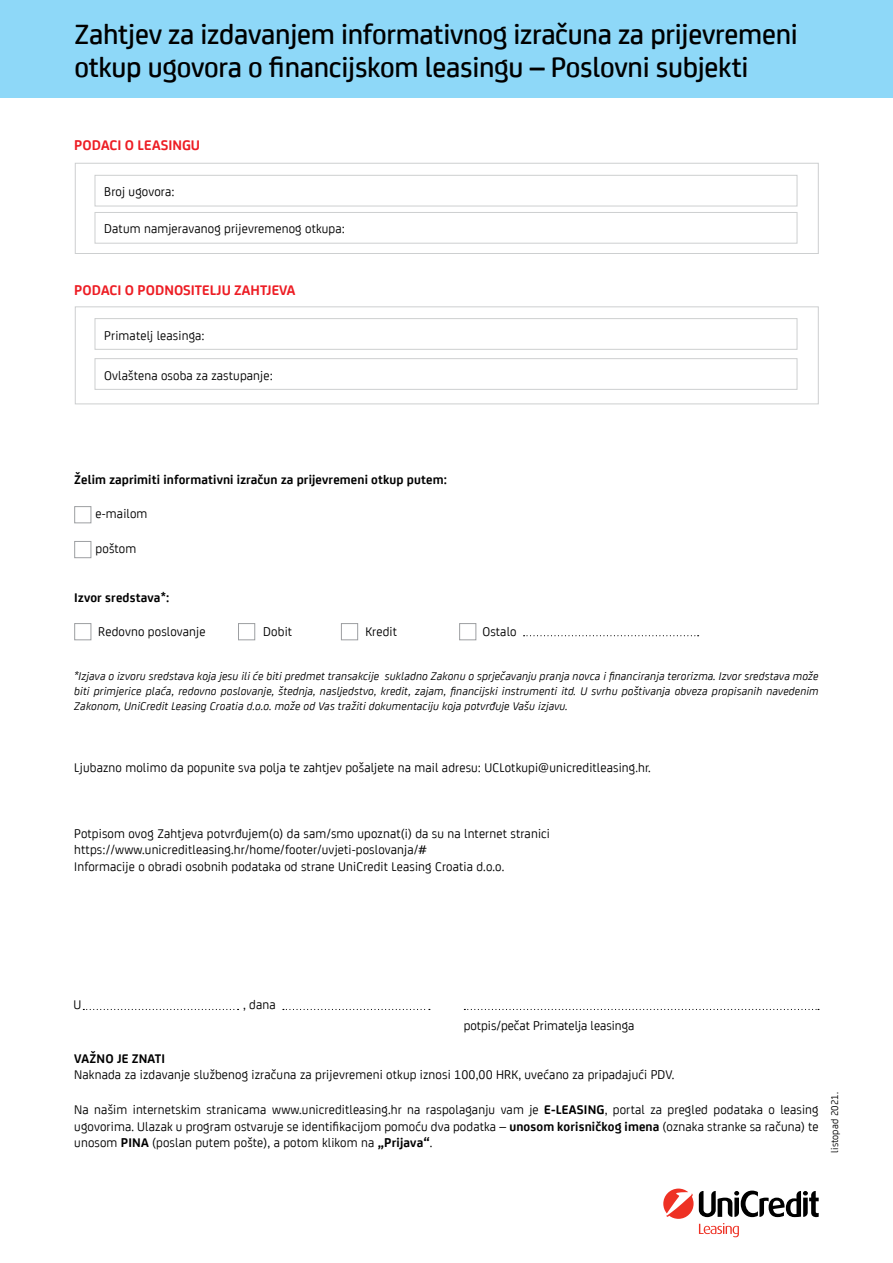
<style>
.page{position:relative;width:893px;height:1263px;background:#fff}
.page>*{position:absolute;margin:0;border:0;box-sizing:border-box;transform-origin:0 0}
.t1{font:500 30px/33px "Uni Credit";letter-spacing:-.01em;color:#000}
.t2{font:700 15px "Uni Credit";color:#ed1d24}
.t3{font:13.5px/16.5px "Uni Credit";letter-spacing:.01em;color:#000}
.t4{font:700 13.5px "Uni Credit";letter-spacing:.01em;color:#000}
.t5{font:italic 12px/15px "Uni Credit";letter-spacing:.01em;color:#000;text-align:justify}
.t6{font:10.5px "Uni Credit";letter-spacing:.01em;color:#000}
.s1{font-weight:700}
</style>
<div class="page">
<div style="left:0;top:0;width:893px;height:98px;background:#8ed8f8"></div>
<svg style="left:663px;top:1188px;width:156px;height:49px"></svg>
<div style="left:95px;top:318px;width:702px;height:32px;background:#fff;border:1px solid #cdcfd0"></div>
<div style="left:95px;top:358px;width:702px;height:32px;background:#fff;border:1px solid #cdcfd0"></div>
<div style="left:95px;top:175px;width:702px;height:31px;background:#fff;border:1px solid #cdcfd0"></div>
<div style="left:95px;top:212px;width:702px;height:32px;background:#fff;border:1px solid #cdcfd0"></div>
<div style="left:75px;top:306px;width:744px;height:98px;border:1px solid #cdcfd0"></div>
<div style="left:75px;top:163px;width:744px;height:91px;border:1px solid #cdcfd0"></div>
<svg style="left:524px;top:635px;width:175px;height:1px"></svg>
<div style="left:74px;top:623px;width:17px;height:17px;background:#fff;border:1px solid #9d9fa2"></div>
<div style="left:74px;top:506px;width:17px;height:17px;background:#fff;border:1px solid #9d9fa2"></div>
<div style="left:74px;top:541px;width:17px;height:17px;background:#fff;border:1px solid #9d9fa2"></div>
<div style="left:238px;top:623px;width:17px;height:17px;background:#fff;border:1px solid #9d9fa2"></div>
<div style="left:341px;top:623px;width:17px;height:17px;background:#fff;border:1px solid #9d9fa2"></div>
<div style="left:459px;top:623px;width:17px;height:17px;background:#fff;border:1px solid #9d9fa2"></div>
<svg style="left:83px;top:1009px;width:156px;height:1px"></svg>
<svg style="left:283px;top:1009px;width:147px;height:1px"></svg>
<svg style="left:464px;top:1009px;width:355px;height:1px"></svg>
<h1 class="t1" style="left:74px;top:15px;width:725px">Zahtjev za izdavanjem informativnog izračuna za prijevremeni otkup ugovora o financijskom leasingu – Poslovni subjekti</h1>
<p class="t2" style="left:74px;top:134px;width:127px">PODACI O LEASINGU</p>
<p class="t3" style="left:104px;top:183px;width:72px">Broj ugovora:</p>
<p class="t3" style="left:104px;top:220px;width:242px">Datum namjeravanog prijevremenog otkupa:</p>
<p class="t2" style="left:74px;top:279px;width:223px">PODACI O PODNOSITELJU ZAHTJEVA</p>
<p class="t3" style="left:104px;top:326px;width:102px">Primatelj leasinga:</p>
<p class="t3" style="left:104px;top:366px;width:170px">Ovlaštena osoba za zastupanje:</p>
<p class="t4" style="left:74px;top:469px;width:374px">Želim zaprimiti informativni izračun za prijevremeni otkup putem:</p>
<p class="t3" style="left:96px;top:505px;width:53px">e-mailom</p>
<p class="t3" style="left:96px;top:539px;width:42px">poštom</p>
<p class="t4" style="left:74px;top:587px;width:96px">Izvor sredstava*:</p>
<p class="t3" style="left:98px;top:623px;width:109px">Redovno poslovanje</p>
<p class="t3" style="left:263px;top:623px;width:30px">Dobit</p>
<p class="t3" style="left:365px;top:623px;width:33px">Kredit</p>
<p class="t3" style="left:482px;top:623px;width:36px">Ostalo</p>
<p class="t5" style="left:74px;top:668px;width:746px">*Izjava o izvoru sredstava koja jesu ili će biti predmet transakcije sukladno Zakonu o sprječavanju pranja novca i financiranja terorizma. Izvor sredstava može biti primjerice plaća, redovno poslovanje, štednja, nasljedstvo, kredit, zajam, financijski instrumenti itd. U svrhu poštivanja obveza propisanih navedenim Zakonom, UniCredit Leasing Croatia d.o.o. može od Vas tražiti dokumentaciju koja potvrđuje Vašu izjavu.</p>
<p class="t3" style="left:74px;top:759px;width:578px">Ljubazno molimo da popunite sva polja te zahtjev pošaljete na mail adresu: UCLotkupi@unicreditleasing.hr.</p>
<p class="t3" style="left:74px;top:824px;width:477px">Potpisom ovog Zahtjeva potvrđujem(o) da sam/smo upoznat(i) da su na lnternet stranici https://www.unicreditleasing.hr/home/footer/uvjeti-poslovanja/#<br>Informacije o obradi osobnih podataka od strane UniCredit Leasing Croatia d.o.o.</p>
<p class="t3" style="left:74px;top:996px;width:9px">U</p>
<p class="t3" style="left:243px;top:996px;width:34px">, dana</p>
<p class="t3" style="left:464px;top:1016px;width:172px">potpis/pečat Primatelja leasinga</p>
<p class="t4" style="left:74px;top:1048px;width:92px">VAŽNO JE ZNATI</p>
<p class="t3" style="left:74px;top:1065px;width:602px">Naknada za izdavanje službenog izračuna za prijevremeni otkup iznosi 100,00 HRK, uvećano za pripadajući PDV.</p>
<p class="t3" style="left:74px;top:1100px;width:746px;text-align:justify">Na našim internetskim stranicama www.unicreditleasing.hr na raspolaganju vam je <span class="s1">E-LEASING</span>, portal za pregled podataka o leasing ugovorima. Ulazak u program ostvaruje se identifikacijom pomoću dva podatka – <span class="s1">unosom korisničkog imena</span> (oznaka stranke sa računa) te unosom <span class="s1">PINA</span> (poslan putem pošte), a potom klikom na <span class="s1">„Prijava“</span>.</p>
<p class="t6" style="left:827px;top:1152px;width:62px;rotate:-90deg">listopad 2021.</p>
</div>
